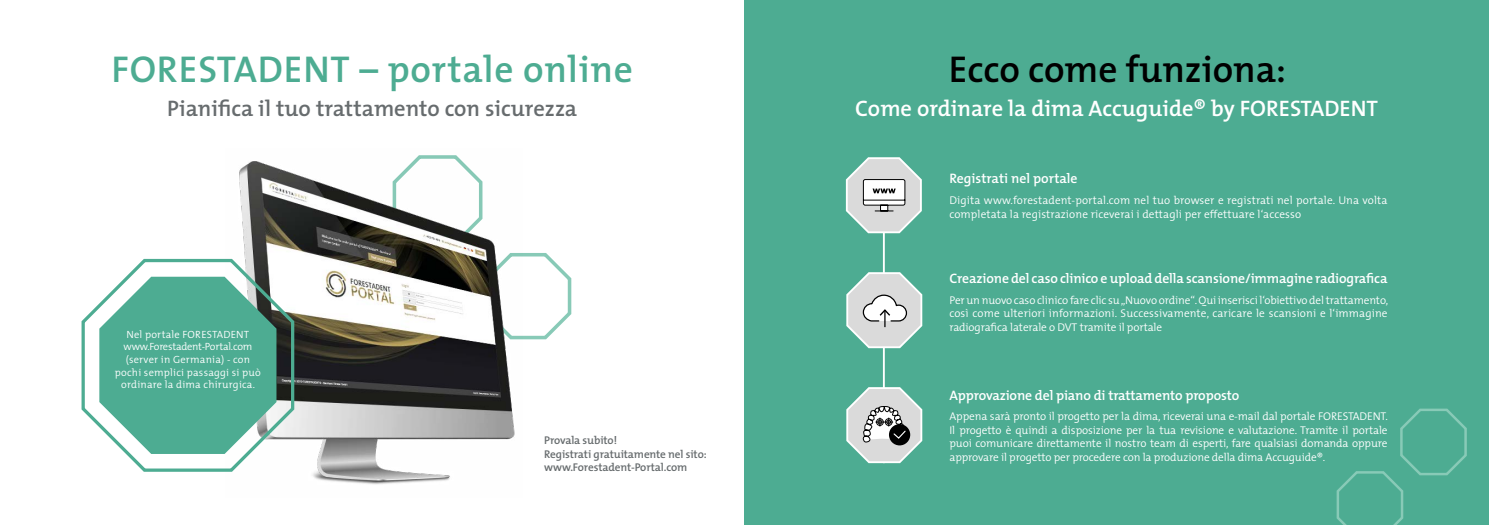
<style>
.page{position:relative;width:1489px;height:525px;background:#fff}
.page>*{position:absolute;margin:0;border:0;box-sizing:border-box;transform-origin:0 0}
.t1{font:600 37.5px "The Mix";letter-spacing:.02em;color:#4dac92}
.t2{font:600 37.5px "The Mix";color:#000}
.t3{font:600 22.5px "The Mix";color:#fff}
.t4{font:600 22.5px "The Mix";color:#676c6e}
.t5{font:600 13.75px "The Mix";letter-spacing:-.01em;color:#fff}
.t6{font:300 11.25px/13.5px "The Mix";letter-spacing:.01em;color:#fff;text-align:justify}
.t7{font:600 11.25px/13.5px "The Mix";letter-spacing:-.01em;color:#676c6e}
.t8{font:300 10.5px/12.6px "The Mix";letter-spacing:.02em;color:#fff;text-align:center}
</style>
<div class="page">
<div style="left:744px;top:0;width:744px;height:524px;background:#4dac92"></div>
<hr style="left:882px;top:166px;width:2px;height:297px;background:#fff">
<svg style="left:845px;top:157px;width:77px;height:77px"></svg>
<svg style="left:846px;top:385px;width:77px;height:79px"></svg>
<svg style="left:846px;top:270px;width:77px;height:79px"></svg>
<svg style="left:1336px;top:408px;width:131px;height:116px"></svg>
<svg style="left:522px;top:253px;width:50px;height:87px"></svg>
<img style="left:239px;top:155px;width:283px;height:330px">
<svg style="left:81px;top:256px;width:215px;height:217px"></svg>
<svg style="left:99px;top:276px;width:177px;height:177px;background:#63b49e"></svg>
<h1 class="t1" style="left:111px;top:45px;width:523px">FORESTADENT – portale online</h1>
<h2 class="t4" style="left:167px;top:93px;width:411px">Pianifica il tuo trattamento con sicurezza</h2>
<p class="t8" style="left:115px;top:328px;width:147px">Nel portale FORESTADENT www.Forestadent-Portal.com (server in Germania) - con pochi semplici passaggi si può ordinare la dima chirurgica.</p>
<p class="t7" style="left:544px;top:433px;width:164px">Provala subito!<br>Registrati gratuitamente nel sito: www.Forestadent-Portal.com</p>
<h1 class="t2" style="left:948px;top:45px;width:339px">Ecco come funziona:</h1>
<h2 class="t3" style="left:855px;top:93px;width:524px">Come ordinare la dima Accuguide® by FORESTADENT</h2>
<p class="t5" style="left:949px;top:170px;width:130px">Registrati nel portale</p>
<p class="t6" style="left:949px;top:193px;width:439px">Digita www.forestadent-portal.com nel tuo browser e registrati nel portale. Una volta completata la registrazione riceverai i dettagli per effettuare l‘accesso</p>
<p class="t5" style="left:949px;top:270px;width:439px">Creazione del caso clinico e upload della scansione/immagine radiografica</p>
<p class="t6" style="left:949px;top:293px;width:440px">Per un nuovo caso clinico fare clic su „Nuovo ordine“. Qui inserisci l‘obiettivo del trattamento, così come ulteriori informazioni. Successivamente, caricare le scansioni e l‘immagine radiografica laterale o DVT tramite il portale</p>
<p class="t5" style="left:949px;top:386px;width:291px">Approvazione del piano di trattamento proposto</p>
<p class="t6" style="left:949px;top:409px;width:440px">Appena sarà pronto il progetto per la dima, riceverai una e-mail dal portale FORESTADENT.<br>Il progetto è quindi a disposizione per la tua revisione e valutazione. Tramite il portale puoi comunicare direttamente il nostro team di esperti, fare qualsiasi domanda oppure approvare il progetto per procedere con la produzione della dima Accuguide®.</p>
</div>
